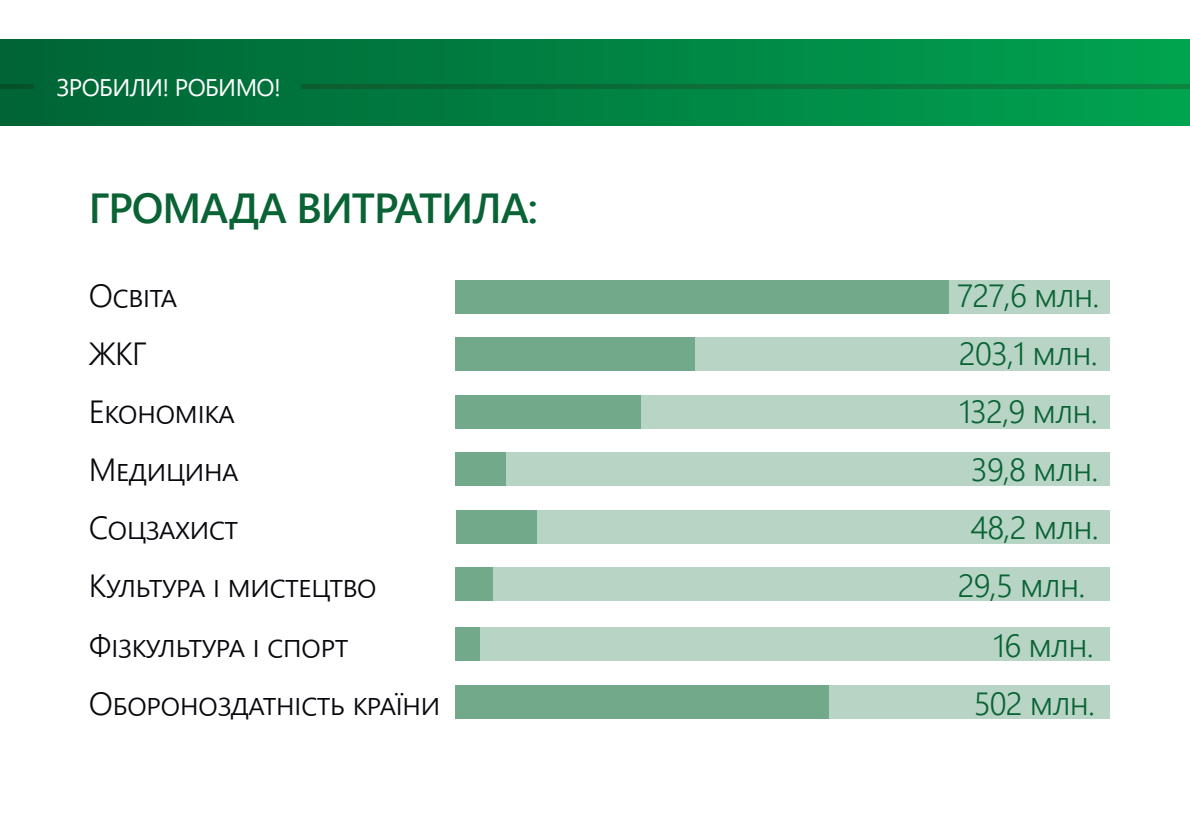
<style>
.page{position:relative;width:1190px;height:840px;background:#fff}
.page>*{position:absolute;margin:0;border:0;box-sizing:border-box;transform-origin:0 0}
.t1{font:600 42px "Segoe UI";letter-spacing:-.025em;color:#096335}
.t2{font:300 32px "Segoe UI";letter-spacing:-.025em;color:#07080d}
.t3{font:300 32px "Segoe UI";letter-spacing:-.025em;color:#096335}
.t4{font:24px "Segoe UI";letter-spacing:-.025em;color:#fff}
</style>
<div class="page">
<div style="left:0;top:40px;width:1190px;height:86px;background:linear-gradient(to right,#006335,#00a24f)"></div>
<svg style="left:301px;top:84px;width:889px;height:4px;background:#0b7038"></svg>
<hr style="left:0;top:84px;width:33px;height:4px;background:#075129">
<div style="left:456px;top:280px;width:654px;height:33px;background:#b8d4c4"></div>
<div style="left:456px;top:280px;width:493px;height:33px;background:#71a98a"></div>
<div style="left:456px;top:338px;width:654px;height:33px;background:#b8d4c4"></div>
<div style="left:456px;top:338px;width:239px;height:33px;background:#71a98a"></div>
<div style="left:456px;top:395px;width:654px;height:33px;background:#b8d4c4"></div>
<div style="left:456px;top:395px;width:185px;height:33px;background:#71a98a"></div>
<div style="left:456px;top:453px;width:654px;height:33px;background:#b8d4c4"></div>
<div style="left:456px;top:453px;width:50px;height:33px;background:#71a98a"></div>
<div style="left:456px;top:510px;width:654px;height:33px;background:#b8d4c4"></div>
<div style="left:456px;top:510px;width:81px;height:33px;background:#71a98a"></div>
<div style="left:456px;top:568px;width:654px;height:33px;background:#b8d4c4"></div>
<div style="left:456px;top:567px;width:37px;height:34px;background:#71a98a"></div>
<div style="left:456px;top:628px;width:654px;height:33px;background:#b8d4c4"></div>
<div style="left:456px;top:628px;width:24px;height:33px;background:#71a98a"></div>
<div style="left:456px;top:686px;width:654px;height:33px;background:#b8d4c4"></div>
<div style="left:456px;top:685px;width:373px;height:34px;background:#71a98a"></div>
<p class="t4" style="left:57px;top:64px;width:226px">ЗРОБИЛИ! РОБИМО!</p>
<h1 class="t1" style="left:89px;top:169px;width:450px">ГРОМАДА ВИТРАТИЛА:</h1>
<p class="t2" style="left:89px;top:266px;width:90px">ОСВІТА</p>
<p class="t3" style="left:957px;top:266px;width:144px">727,6 МЛН.</p>
<p class="t2" style="left:89px;top:324px;width:60px">ЖКГ</p>
<p class="t3" style="left:959px;top:324px;width:140px">203,1 МЛН.</p>
<p class="t2" style="left:89px;top:382px;width:147px">ЕКОНОМІКА</p>
<p class="t3" style="left:959px;top:382px;width:140px">132,9 МЛН.</p>
<p class="t2" style="left:89px;top:440px;width:151px">МЕДИЦИНА</p>
<p class="t3" style="left:971px;top:440px;width:129px">39,8 МЛН.</p>
<p class="t2" style="left:89px;top:498px;width:151px">СОЦЗАХИСТ</p>
<p class="t3" style="left:971px;top:498px;width:130px">48,2 МЛН.</p>
<p class="t2" style="left:89px;top:556px;width:289px">КУЛЬТУРА І МИСТЕЦТВО</p>
<p class="t3" style="left:958px;top:556px;width:129px">29,5 МЛН.</p>
<p class="t2" style="left:89px;top:616px;width:261px">ФІЗКУЛЬТУРА І СПОРТ</p>
<p class="t3" style="left:993px;top:616px;width:102px">16 МЛН.</p>
<p class="t2" style="left:89px;top:674px;width:353px">ОБОРОНОЗДАТНІСТЬ КРАЇНИ</p>
<p class="t3" style="left:974px;top:674px;width:123px">502 МЛН.</p>
</div>
